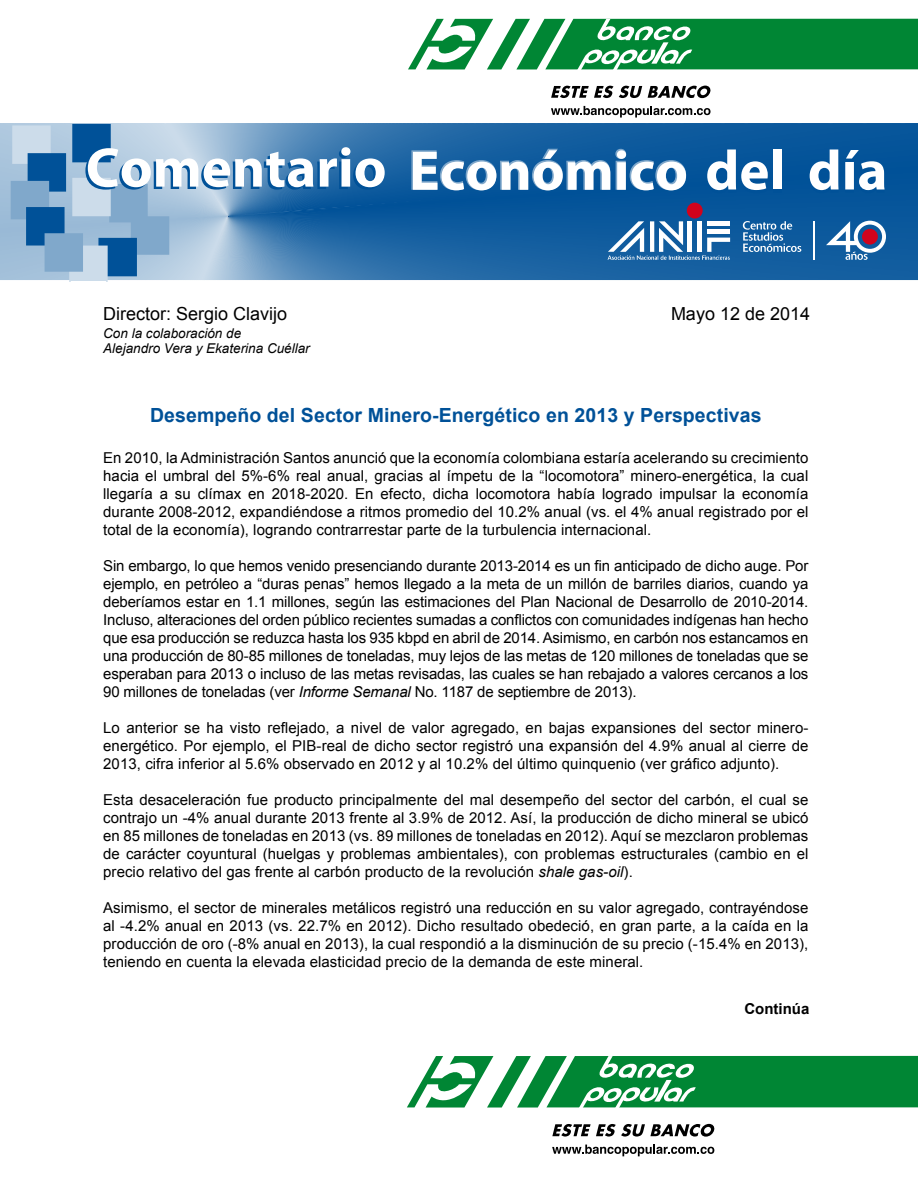
<style>
.page{position:relative;width:918px;height:1188px;background:#fff}
.page>*{position:absolute;margin:0;border:0;box-sizing:border-box;transform-origin:0 0}
.t1{font:700 19.5px "Arial";letter-spacing:.005em;color:#005198}
.t2{font:18px "Arial";color:#000}
.t3{font:15px/18px "Arial";letter-spacing:.005em;color:#000;text-align:justify}
.t4{font:700 15px "Arial";color:#000}
.t5{font:italic 13.5px/15px "Arial";color:#000}
.s1{font-style:italic}
</style>
<div class="page">
<svg style="left:408px;top:18px;width:510px;height:52px"></svg>
<svg style="left:551px;top:86px;width:91px;height:12px"></svg>
<svg style="left:648px;top:86px;width:63px;height:12px"></svg>
<svg style="left:0;top:106px;width:918px;height:175px"></svg>
<svg style="left:552px;top:1145px;width:162px;height:11px"></svg>
<svg style="left:407px;top:1055px;width:511px;height:53px"></svg>
<svg style="left:552px;top:1124px;width:163px;height:13px"></svg>
<p class="t2" style="left:103px;top:302px;width:186px">Director: Sergio Clavijo</p>
<p class="t2" style="left:671px;top:302px;width:141px">Mayo 12 de 2014</p>
<p class="t5" style="left:103px;top:326px;width:208px">Con la colaboración de<br>Alejandro Vera y Ekaterina Cuéllar</p>
<h1 class="t1" style="left:150px;top:402px;width:613px">Desempeño del Sector Minero-Energético en 2013 y Perspectivas</h1>
<p class="t3" style="left:103px;top:449px;width:707px">En 2010, la Administración Santos anunció que la economía colombiana estaría acelerando su crecimiento hacia el umbral del 5%-6% real anual, gracias al ímpetu de la “locomotora” minero-energética, la cual llegaría a su clímax en 2018-2020. En efecto, dicha locomotora había logrado impulsar la economía durante 2008-2012, expandiéndose a ritmos promedio del 10.2% anual (vs. el 4% anual registrado por el total de la economía), logrando contrarrestar parte de la turbulencia internacional.</p>
<p class="t3" style="left:103px;top:557px;width:707px">Sin embargo, lo que hemos venido presenciando durante 2013-2014 es un fin anticipado de dicho auge. Por ejemplo, en petróleo a “duras penas” hemos llegado a la meta de un millón de barriles diarios, cuando ya deberíamos estar en 1.1 millones, según las estimaciones del Plan Nacional de Desarrollo de 2010-2014.<br>Incluso, alteraciones del orden público recientes sumadas a conflictos con comunidades indígenas han hecho que esa producción se reduzca hasta los 935 kbpd en abril de 2014. Asimismo, en carbón nos estancamos en una producción de 80-85 millones de toneladas, muy lejos de las metas de 120 millones de toneladas que se esperaban para 2013 o incluso de las metas revisadas, las cuales se han rebajado a valores cercanos a los 90 millones de toneladas (ver <span class="s1">Informe Semanal</span> No. 1187 de septiembre de 2013).</p>
<p class="t3" style="left:103px;top:719px;width:707px">Lo anterior se ha visto reflejado, a nivel de valor agregado, en bajas expansiones del sector minero&shy;energético. Por ejemplo, el PIB-real de dicho sector registró una expansión del 4.9% anual al cierre de 2013, cifra inferior al 5.6% observado en 2012 y al 10.2% del último quinquenio (ver gráfico adjunto).</p>
<p class="t3" style="left:103px;top:791px;width:707px">Esta desaceleración fue producto principalmente del mal desempeño del sector del carbón, el cual se contrajo un -4% anual durante 2013 frente al 3.9% de 2012. Así, la producción de dicho mineral se ubicó en 85 millones de toneladas en 2013 (vs. 89 millones de toneladas en 2012). Aquí se mezclaron problemas de carácter coyuntural (huelgas y problemas ambientales), con problemas estructurales (cambio en el precio relativo del gas frente al carbón producto de la revolución <span class="s1">shale gas-oil</span>).</p>
<p class="t3" style="left:103px;top:899px;width:707px">Asimismo, el sector de minerales metálicos registró una reducción en su valor agregado, contrayéndose al -4.2% anual en 2013 (vs. 22.7% en 2012). Dicho resultado obedeció, en gran parte, a la caída en la producción de oro (-8% anual en 2013), la cual respondió a la disminución de su precio (-15.4% en 2013), teniendo en cuenta la elevada elasticidad precio de la demanda de este mineral.</p>
<p class="t4" style="left:744px;top:998px;width:66px">Continúa</p>
</div>
